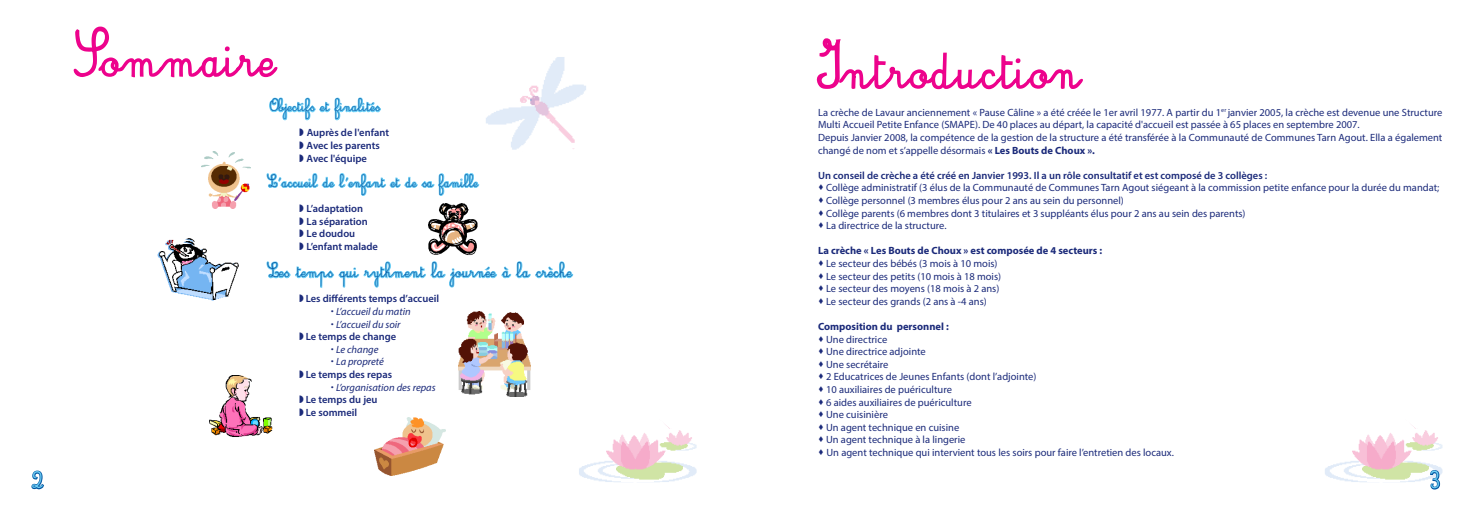
<style>
.page{position:relative;width:1474px;height:521px;background:#fff}
.page>*{position:absolute;margin:0;border:0;box-sizing:border-box;transform-origin:0 0}
.t1{font:39.38px "JB Cursive";color:#ed028c}
.t2{font:21px "JB Cursive";color:#72d1f6}
.t3{font:12.25px "JB Cursive";color:#0154a0}
.t4{font:10.5px/12.6px "Myriad Pro";color:#1b2a7a}
.t5{font:600 10.5px "Myriad Pro";color:#1b2a7a}
.t6{font:700 10.5px "Myriad Pro";color:#1b2a7a}
.t7{font:italic 10.5px "Myriad Pro";color:#1b2a7a}
.t8{font:10.5px "JB Cursive";color:#0154a0}
.s1{font-weight:700}
</style>
<div class="page">
<img style="left:375px;top:457px;width:64px;height:19px">
<img style="left:579px;top:424px;width:117px;height:58px">
<img style="left:574px;top:84px;width:12px;height:59px">
<img style="left:1325px;top:425px;width:117px;height:57px">
<svg style="left:31px;top:470px;width:13px;height:20px"></svg>
<svg style="left:1428px;top:469px;width:12px;height:21px"></svg>
<svg style="left:816px;top:38px;width:267px;height:52px"></svg>
<svg style="left:73px;top:26px;width:501px;height:431px"></svg>
<p class="t8" style="left:270px;top:101px;width:111px">Objectifs et finalités</p>
<p class="t5" style="left:307px;top:126px;width:84px">Auprès de l'enfant</p>
<p class="t5" style="left:306px;top:139px;width:75px">Avec les parents</p>
<p class="t5" style="left:306px;top:151px;width:62px">Avec l'équipe</p>
<p class="t8" style="left:267px;top:177px;width:212px">L’accueil de l’enfant et de sa famille</p>
<p class="t5" style="left:306px;top:202px;width:58px">L’adaptation</p>
<p class="t5" style="left:306px;top:214px;width:63px">La séparation</p>
<p class="t5" style="left:306px;top:227px;width:50px">Le doudou</p>
<p class="t5" style="left:306px;top:240px;width:73px">L’enfant malade</p>
<p class="t3" style="left:267px;top:266px;width:306px">Les temps qui rythment la journée à la crèche</p>
<p class="t5" style="left:306px;top:292px;width:135px">Les différents temps d’accueil</p>
<p class="t7" style="left:336px;top:305px;width:76px">L’accueil du matin</p>
<p class="t7" style="left:336px;top:318px;width:66px">L’accueil du soir</p>
<p class="t5" style="left:306px;top:330px;width:92px">Le temps de change</p>
<p class="t7" style="left:336px;top:343px;width:44px">Le change</p>
<p class="t7" style="left:336px;top:355px;width:49px">La propreté</p>
<p class="t5" style="left:306px;top:368px;width:88px">Le temps des repas</p>
<p class="t7" style="left:336px;top:381px;width:101px">L’organisation des repas</p>
<p class="t5" style="left:306px;top:393px;width:73px">Le temps du jeu</p>
<p class="t5" style="left:306px;top:406px;width:53px">Le sommeil</p>
<p class="t1" style="left:818px;top:51px;width:263px">Introduction</p>
<p class="t4" style="left:818px;top:106px;width:626px">La crèche de Lavaur anciennement « Pause Câline » a été créée le 1er avril 1977. A partir du 1<sup>er</sup> janvier 2005, la crèche est devenue une Structure<br>Multi Accueil Petite Enfance (SMAPE). De 40 places au départ, la capacité d'accueil est passée à 65 places en septembre 2007.</p>
<p class="t4" style="left:818px;top:131px;width:626px">Depuis Janvier 2008, la compétence de la gestion de la structure a été transférée à la Communauté de Communes Tarn Agout. Ella a également changé de nom et s’appelle désormais <span class="s1">« Les Bouts de Choux ».</span></p>
<p class="t5" style="left:818px;top:169px;width:451px">Un conseil de crèche a été créé en Janvier 1993. Il a un rôle consultatif et est composé de 3 collèges :</p>
<p class="t4" style="left:818px;top:181px;width:623px">• Collège administratif (3 élus de la Communauté de Communes Tarn Agout siégeant à la commission petite enfance pour la durée du mandat;</p>
<p class="t4" style="left:818px;top:194px;width:307px">• Collège personnel (3 membres élus pour 2 ans au sein du personnel)</p>
<p class="t4" style="left:818px;top:207px;width:429px">• Collège parents (6 membres dont 3 titulaires et 3 suppléants élus pour 2 ans au sein des parents)</p>
<p class="t4" style="left:818px;top:219px;width:130px">• La directrice de la structure.</p>
<p class="t6" style="left:818px;top:244px;width:286px">La crèche « Les Bouts de Choux » est composée de 4 secteurs :</p>
<p class="t4" style="left:818px;top:257px;width:181px">• Le secteur des bébés (3 mois à 10 mois)</p>
<p class="t4" style="left:818px;top:270px;width:185px">• Le secteur des petits (10 mois à 18 mois)</p>
<p class="t4" style="left:818px;top:282px;width:183px">• Le secteur des moyens (18 mois à 2 ans)</p>
<p class="t4" style="left:818px;top:295px;width:170px">• Le secteur des grands (2 ans à -4 ans)</p>
<p class="t6" style="left:818px;top:320px;width:132px">Composition du personnel :</p>
<p class="t4" style="left:818px;top:333px;width:71px">• Une directrice</p>
<p class="t4" style="left:818px;top:345px;width:109px">• Une directrice adjointe</p>
<p class="t4" style="left:818px;top:358px;width:72px">• Une secrétaire</p>
<p class="t4" style="left:818px;top:370px;width:220px">• 2 Educatrices de Jeunes Enfants (dont l’adjointe)</p>
<p class="t4" style="left:818px;top:383px;width:135px">• 10 auxiliaires de puériculture</p>
<p class="t4" style="left:818px;top:396px;width:155px">• 6 aides auxiliaires de puériculture</p>
<p class="t4" style="left:818px;top:408px;width:71px">• Une cuisinière</p>
<p class="t4" style="left:818px;top:421px;width:143px">• Un agent technique en cuisine</p>
<p class="t4" style="left:818px;top:433px;width:149px">• Un agent technique à la lingerie</p>
<p class="t4" style="left:818px;top:446px;width:357px">• Un agent technique qui intervient tous les soirs pour faire l’entretien des locaux.</p>
<p class="t2" style="left:32px;top:469px;width:13px">2</p>
<p class="t2" style="left:1429px;top:469px;width:13px">3</p>
</div>
